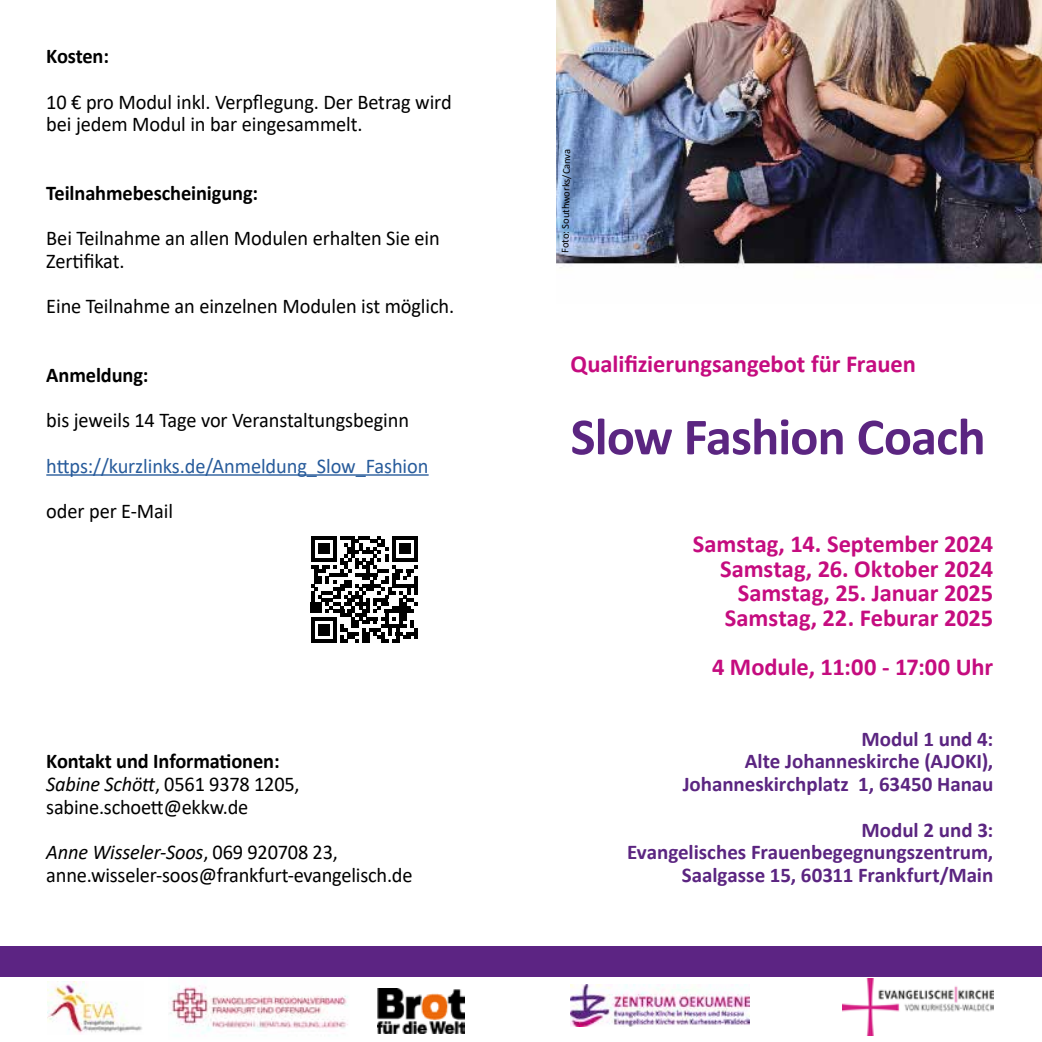
<style>
.page{position:relative;width:1042px;height:1042px;background:#fff}
.page>*{position:absolute;margin:0;border:0;box-sizing:border-box;transform-origin:0 0}
.t1{font:700 52.5px "Calibri";letter-spacing:-.015em;color:#5b2581}
.t2{font:700 24.5px/24.5px "Calibri";letter-spacing:-.005em;color:#c50c7f;text-align:right}
.t3{font:21px/22.8px "Calibri";letter-spacing:-.005em;color:#000}
.t4{font:700 21px/22.8px "Calibri";color:#5b2581;text-align:right}
.t5{font:21px "Calibri";letter-spacing:-.005em;color:#275b9b}
.t6{font:700 21px "Calibri";letter-spacing:-.005em;color:#000}
.t7{font:10.5px "Calibri";color:#000}
.s1{font-weight:700}
.s2{font-style:italic}
</style>
<div class="page">
<img style="left:570px;top:984px;width:180px;height:42px">
<img style="left:842px;top:979px;width:151px;height:56px">
<hr style="left:46px;top:474px;width:383px;height:2px;background:#275b9b">
<svg style="left:311px;top:536px;width:107px;height:107px"></svg>
<img style="left:48px;top:982px;width:94px;height:51px">
<img style="left:169px;top:985px;width:179px;height:49px">
<img style="left:377px;top:989px;width:87px;height:44px">
<div style="left:0;top:946px;width:1042px;height:31px;background:#5c2483"></div>
<img style="left:557px;top:0;width:485px;height:268px">
<p class="t6" style="left:46px;top:41px;width:64px">Kosten:</p>
<p class="t3" style="left:46px;top:90px;width:407px">10 € pro Modul inkl. Verpflegung. Der Betrag wird bei jedem Modul in bar eingesammelt.</p>
<p class="t6" style="left:46px;top:178px;width:213px">Teilnahmebescheinigung:</p>
<p class="t3" style="left:46px;top:226px;width:395px">Bei Teilnahme an allen Modulen erhalten Sie ein<br>Zertifikat.</p>
<p class="t3" style="left:46px;top:294px;width:409px">Eine Teilnahme an einzelnen Modulen ist möglich.</p>
<p class="t6" style="left:46px;top:360px;width:104px">Anmeldung:</p>
<p class="t3" style="left:46px;top:408px;width:364px">bis jeweils 14 Tage vor Veranstaltungsbeginn</p>
<p class="t5" style="left:46px;top:451px;width:384px">https://kurzlinks.de/Anmeldung_Slow_Fashion</p>
<p class="t3" style="left:46px;top:499px;width:128px">oder per E-Mail</p>
<p class="t3" style="left:46px;top:749px;width:255px"><span class="s1">Kontakt und Informationen:<br></span><span class="s2">Sabine Schött</span>, 0561 9378 1205, sabine.schoett@ekkw.de</p>
<p class="t3" style="left:46px;top:840px;width:368px"><span class="s2">Anne Wisseler-Soos</span>, 069 920708 23, anne.wisseler-soos@frankfurt-evangelisch.de</p>
<p class="t7" style="left:558px;top:253px;width:106px;rotate:-89deg">Foto: Southworks/Canva</p>
<p class="t2" style="left:570px;top:351px;width:347px">Qualifizierungsangebot für Frauen</p>
<h1 class="t1" style="left:570px;top:400px;width:417px">Slow Fashion Coach</h1>
<p class="t2" style="left:693px;top:531px;width:302px">Samstag, 14. September 2024<br>Samstag, 26. Oktober 2024<br>Samstag, 25. Januar 2025<br>Samstag, 22. Feburar 2025</p>
<p class="t2" style="left:712px;top:654px;width:283px">4 Module, 11:00 - 17:00 Uhr</p>
<p class="t4" style="left:683px;top:727px;width:312px">Modul 1 und 4:<br>Alte Johanneskirche (AJOKI),<br>Johanneskirchplatz 1, 63450 Hanau</p>
<p class="t4" style="left:627px;top:818px;width:368px">Modul 2 und 3:<br>Evangelisches Frauenbegegnungszentrum,<br>Saalgasse 15, 60311 Frankfurt/Main</p>
</div>
